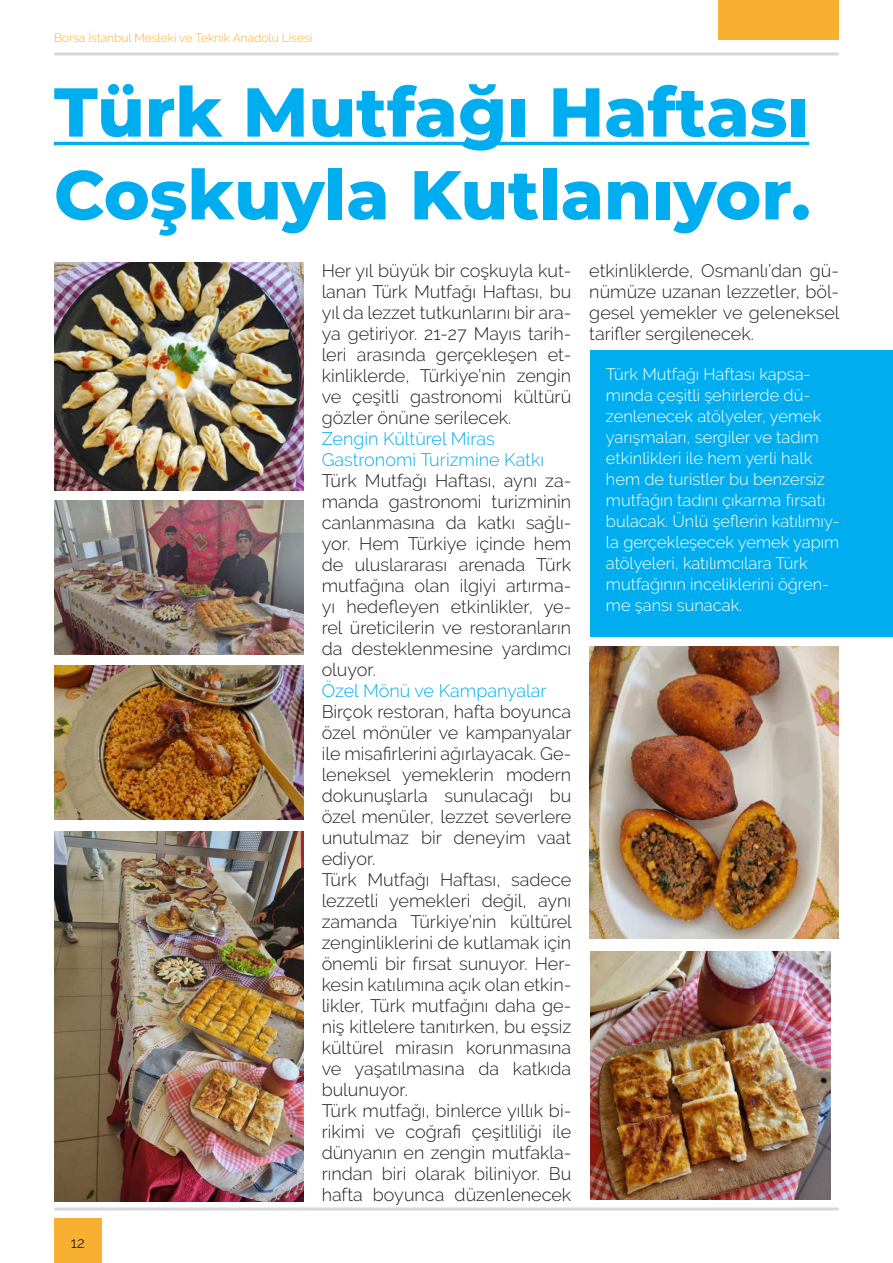
<style>
.page{position:relative;width:893px;height:1263px;background:#fff}
.page>*{position:absolute;margin:0;border:0;box-sizing:border-box;transform-origin:0 0}
.t1{font:800 69px/82.8px "Montserrat";color:#00aeef}
.t2{font:300 18px/21px "Raleway";color:#231f20;text-align:justify}
.t3{font:300 18px/21px "Raleway";color:#00aeef}
.t4{font:300 16.5px/21px "Raleway";color:#fff}
.t5{font:300 15px "Raleway";color:#000}
.t6{font:300 12px "Raleway";color:#f7b032}
</style>
<div class="page">
<svg style="left:54px;top:52px;width:785px;height:4px;background:#e1e1e2"></svg>
<div style="left:54px;top:1218px;width:48px;height:45px;background:#f7b032"></div>
<svg style="left:54px;top:1207px;width:785px;height:3px;background:#dededf"></svg>
<div style="left:718px;top:0;width:121px;height:40px;background:#f7b032"></div>
<hr style="left:54px;top:142px;width:755px;height:3px;background:#00aeef">
<img style="left:54px;top:263px;width:250px;height:227px">
<img style="left:54px;top:500px;width:250px;height:155px">
<img style="left:54px;top:665px;width:250px;height:154px">
<img style="left:589px;top:646px;width:250px;height:293px">
<img style="left:590px;top:951px;width:241px;height:248px">
<img style="left:54px;top:831px;width:250px;height:370px">
<div style="left:590px;top:350px;width:302px;height:287px;background:#00aeef"></div>
<p class="t6" style="left:54px;top:31px;width:260px">Borsa İstanbul Mesleki ve Teknik Anadolu Lisesi</p>
<h1 class="t1" style="left:54px;top:70px;width:758px">Türk Mutfağı Haftası<br>Coşkuyla Kutlanıyor.</h1>
<p class="t2" style="left:322px;top:260px;width:251px">Her yıl büyük bir coşkuyla kut&shy;lanan Türk Mutfağı Haftası, bu yıl da lezzet tutkunlarını bir ara&shy;ya getiriyor. 21-27 Mayıs tarih&shy;leri arasında gerçekleşen et&shy;kinliklerde, Türkiye’nin zengin ve çeşitli gastronomi kültürü gözler önüne serilecek.</p>
<p class="t3" style="left:322px;top:428px;width:224px">Zengin Kültürel Miras<br>Gastronomi Turizmine Katkı</p>
<p class="t2" style="left:322px;top:470px;width:251px">Türk Mutfağı Haftası, aynı za&shy;manda gastronomi turizminin canlanmasına da katkı sağlı&shy;yor. Hem Türkiye içinde hem de uluslararası arenada Türk mutfağına olan ilgiyi artırma&shy;yı hedefleyen etkinlikler, ye&shy;rel üreticilerin ve restoranların da desteklenmesine yardımcı oluyor.</p>
<p class="t3" style="left:322px;top:680px;width:227px">Özel Mönü ve Kampanyalar</p>
<p class="t2" style="left:322px;top:701px;width:252px;text-align:left">Birçok restoran, hafta boyunca özel mönüler ve kampanyalar ile misafirlerini ağırlayacak. Ge&shy;leneksel yemeklerin modern dokunuşlarla sunulacağı bu özel menüler, lezzet severlere unutulmaz bir deneyim vaat ediyor.<br>Türk Mutfağı Haftası, sadece lezzetli yemekleri değil, aynı zamanda Türkiye’nin kültürel zenginliklerini de kutlamak için önemli bir fırsat sunuyor. Her&shy;kesin katılımına açık olan etkin&shy;likler, Türk mutfağını daha ge&shy;niş kitlelere tanıtırken, bu eşsiz kültürel mirasın korunmasına ve yaşatılmasına da katkıda bulunuyor.<br>Türk mutfağı, binlerce yıllık bi&shy;rikimi ve coğrafi çeşitliliği ile dünyanın en zengin mutfakla&shy;rından biri olarak biliniyor. Bu hafta boyunca düzenlenecek</p>
<p class="t2" style="left:589px;top:260px;width:252px">etkinliklerde, Osmanlı’dan gü&shy;nümüze uzanan lezzetler, böl&shy;gesel yemekler ve geleneksel tarifler sergilenecek.</p>
<p class="t4" style="left:606px;top:364px;width:235px">Türk Mutfağı Haftası kapsa&shy;mında çeşitli şehirlerde dü&shy;zenlenecek atölyeler, yemek yarışmaları, sergiler ve tadım etkinlikleri ile hem yerli halk hem de turistler bu benzersiz mutfağın tadını çıkarma fırsatı bulacak. Ünlü şeflerin katılımıy&shy;la gerçekleşecek yemek yapım atölyeleri, katılımcılara Türk mutfağının inceliklerini öğren&shy;me şansı sunacak.</p>
<p class="t5" style="left:71px;top:1234px;width:15px">12</p>
</div>
